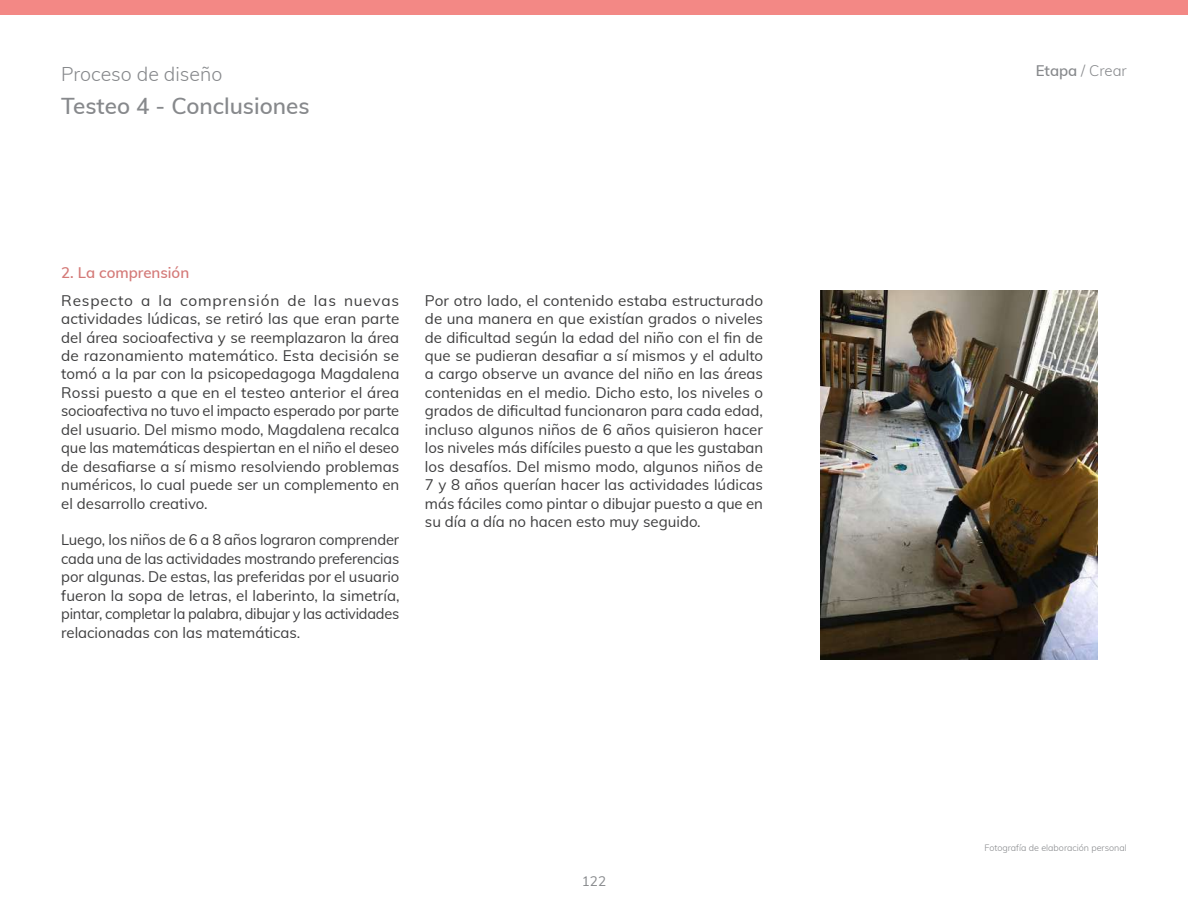
<style>
.page{position:relative;width:1188px;height:918px;background:#fff}
.page>*{position:absolute;margin:0;border:0;box-sizing:border-box;transform-origin:0 0}
.t1{font:600 22.5px "Muli";color:#87898c}
.t2{font:300 19.5px "Muli";color:#87898c}
.t3{font:15px/18.5px "Muli";color:#3e3e3f;text-align:justify}
.t4{font:600 15px "Muli";color:#d47a78}
.t5{font:300 15px "Muli";color:#87898c}
.t6{font:13.5px "Muli";color:#87898c}
.t7{font:300 9px "Muli";color:#87898c}
.s1{font-weight:600}
</style>
<div class="page">
<div style="left:0;top:0;width:1188px;height:14px;background:#f38885"></div>
<img style="left:820px;top:291px;width:277px;height:368px">
<h2 class="t2" style="left:61px;top:60px;width:163px">Proceso de diseño</h2>
<h1 class="t1" style="left:61px;top:89px;width:250px">Testeo 4 - Conclusiones</h1>
<p class="t4" style="left:61px;top:262px;width:130px">2. La comprensión</p>
<p class="t3" style="left:61px;top:290px;width:340px">Respecto a la comprensión de las nuevas actividades lúdicas, se retiró las que eran parte del área socioafectiva y se reemplazaron la área de razonamiento matemático. Esta decisión se tomó a la par con la psicopedagoga Magdalena Rossi puesto a que en el testeo anterior el área socioafectiva no tuvo el impacto esperado por parte del usuario. Del mismo modo, Magdalena recalca que las matemáticas despiertan en el niño el deseo de desafiarse a sí mismo resolviendo problemas numéricos, lo cual puede ser un complemento en el desarrollo creativo.</p>
<p class="t3" style="left:61px;top:530px;width:340px">Luego, los niños de 6 a 8 años lograron comprender cada una de las actividades mostrando preferencias por algunas. De estas, las preferidas por el usuario fueron la sopa de letras, el laberinto, la simetría, pintar, completar la palabra, dibujar y las actividades relacionadas con las matemáticas.</p>
<p class="t3" style="left:425px;top:290px;width:340px">Por otro lado, el contenido estaba estructurado de una manera en que existían grados o niveles de dificultad según la edad del niño con el fin de que se pudieran desafiar a sí mismos y el adulto a cargo observe un avance del niño en las áreas contenidas en el medio. Dicho esto, los niveles o grados de dificultad funcionaron para cada edad, incluso algunos niños de 6 años quisieron hacer los niveles más difíciles puesto a que les gustaban los desafíos. Del mismo modo, algunos niños de 7 y 8 años querían hacer las actividades lúdicas más fáciles como pintar o dibujar puesto a que en su día a día no hacen esto muy seguido.</p>
<p class="t6" style="left:582px;top:871px;width:26px">122</p>
<p class="t5" style="left:1036px;top:60px;width:93px"><span class="s1">Etapa</span> / Crear</p>
<p class="t7" style="left:984px;top:842px;width:144px">Fotografía de elaboración personal</p>
</div>
